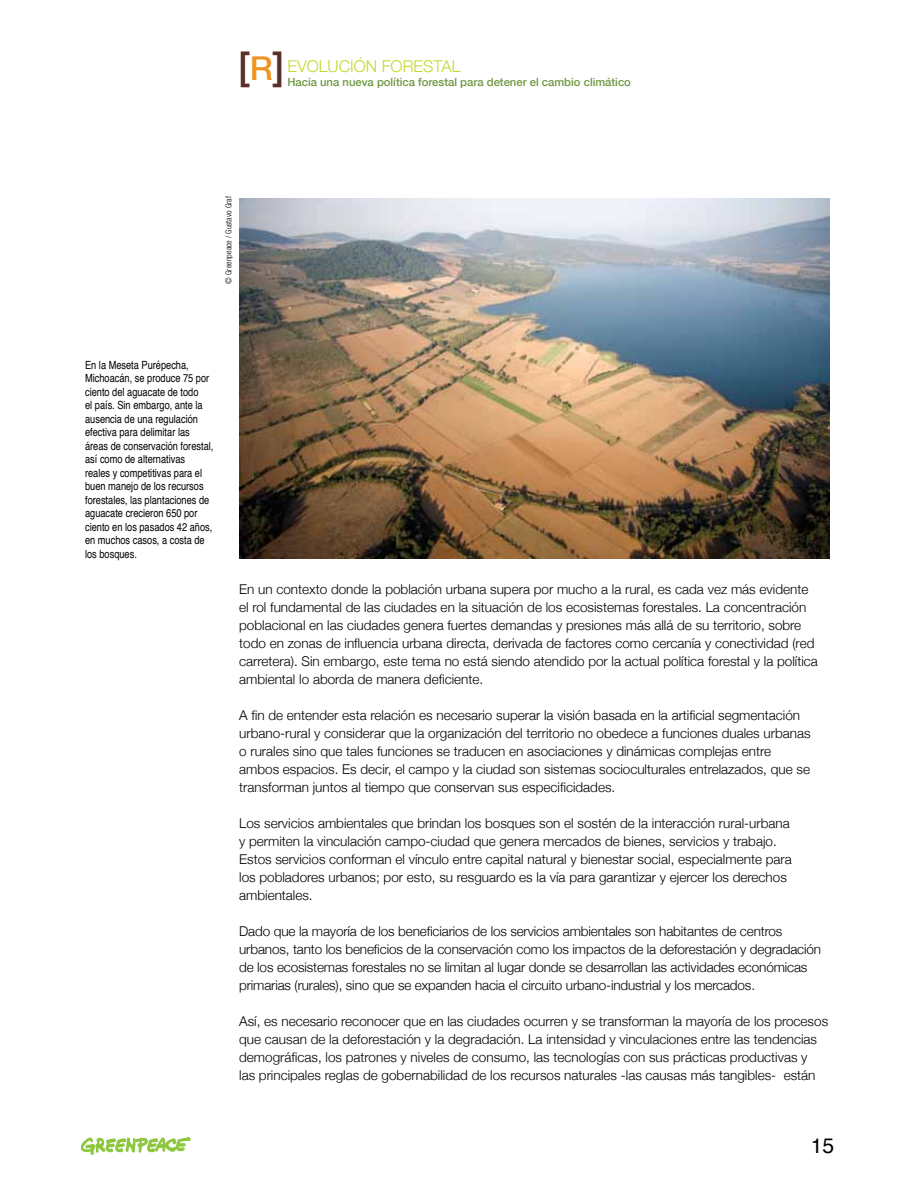
<style>
.page{position:relative;width:915px;height:1191px;background:#fff}
.page>*{position:absolute;margin:0;border:0;box-sizing:border-box;transform-origin:0 0}
.t1{font:500 38.7px "Helvetica Neue LT Com";color:#583027}
.t2{font:21px "Helvetica";color:#000}
.t3{font:300 16.35px "Helvetica Neue LT Com";color:#c4d82e}
.t4{font:300 13.5px/18px "Helvetica Neue";color:#000}
.t5{font:condensed 11.25px/13.5px "Helvetica";color:#000}
.t6{font:500 11.25px "Helvetica Neue LT Com";color:#6e9842}
.t7{font:300 condensed 8.25px "Helvetica Neue LT Com";color:#000}
.s1{font-size:32.85px;color:#f09421}
</style>
<div class="page">
<svg style="left:80px;top:1137px;width:111px;height:18px"></svg>
<img style="left:240px;top:198px;width:589px;height:360px">
<h1 class="t1" style="left:238px;top:43px;width:48px">[<span class="s1">R</span>]</h1>
<p class="t3" style="left:287px;top:56px;width:174px">EVOLUCIÓN FORESTAL</p>
<p class="t6" style="left:287px;top:76px;width:345px">Hacia una nueva política forestal para detener el cambio climático</p>
<p class="t7" style="left:224px;top:284px;width:89px;rotate:-90deg">© Greenpeace / Gustavo Graf</p>
<p class="t5" style="left:85px;top:358px;width:130px">En la Meseta Purépecha,<br>Michoacán, se produce 75 por ciento del aguacate de todo<br>el país. Sin embargo, ante la ausencia de una regulación efectiva para delimitar las áreas de conservación forestal, así como de alternativas<br>reales y competitivas para el buen manejo de los recursos forestales, las plantaciones de aguacate crecieron 650 por ciento en los pasados 42 años, en muchos casos, a costa de los bosques.</p>
<p class="t4" style="left:239px;top:580px;width:580px">En un contexto donde la población urbana supera por mucho a la rural, es cada vez más evidente el rol fundamental de las ciudades en la situación de los ecosistemas forestales. La concentración poblacional en las ciudades genera fuertes demandas y presiones más allá de su territorio, sobre todo en zonas de influencia urbana directa, derivada de factores como cercanía y conectividad (red carretera). Sin embargo, este tema no está siendo atendido por la actual política forestal y la política ambiental lo aborda de manera deficiente.</p>
<p class="t4" style="left:239px;top:706px;width:572px">A fin de entender esta relación es necesario superar la visión basada en la artificial segmentación urbano-rural y considerar que la organización del territorio no obedece a funciones duales urbanas o rurales sino que tales funciones se traducen en asociaciones y dinámicas complejas entre ambos espacios. Es decir, el campo y la ciudad son sistemas socioculturales entrelazados, que se transforman juntos al tiempo que conservan sus especificidades.</p>
<p class="t4" style="left:239px;top:814px;width:554px">Los servicios ambientales que brindan los bosques son el sostén de la interacción rural-urbana y permiten la vinculación campo-ciudad que genera mercados de bienes, servicios y trabajo.<br>Estos servicios conforman el vínculo entre capital natural y bienestar social, especialmente para los pobladores urbanos; por esto, su resguardo es la vía para garantizar y ejercer los derechos ambientales.</p>
<p class="t4" style="left:239px;top:922px;width:583px">Dado que la mayoría de los beneficiarios de los servicios ambientales son habitantes de centros urbanos, tanto los beneficios de la conservación como los impactos de la deforestación y degradación de los ecosistemas forestales no se limitan al lugar donde se desarrollan las actividades económicas primarias (rurales), sino que se expanden hacia el circuito urbano-industrial y los mercados.</p>
<p class="t4" style="left:239px;top:1012px;width:590px">Así, es necesario reconocer que en las ciudades ocurren y se transforman la mayoría de los procesos que causan de la deforestación y la degradación. La intensidad y vinculaciones entre las tendencias demográficas, los patrones y niveles de consumo, las tecnologías con sus prácticas productivas y<br>las principales reglas de gobernabilidad de los recursos naturales -las causas más tangibles- están</p>
<h2 class="t2" style="left:810px;top:1129px;width:25px">15</h2>
</div>
